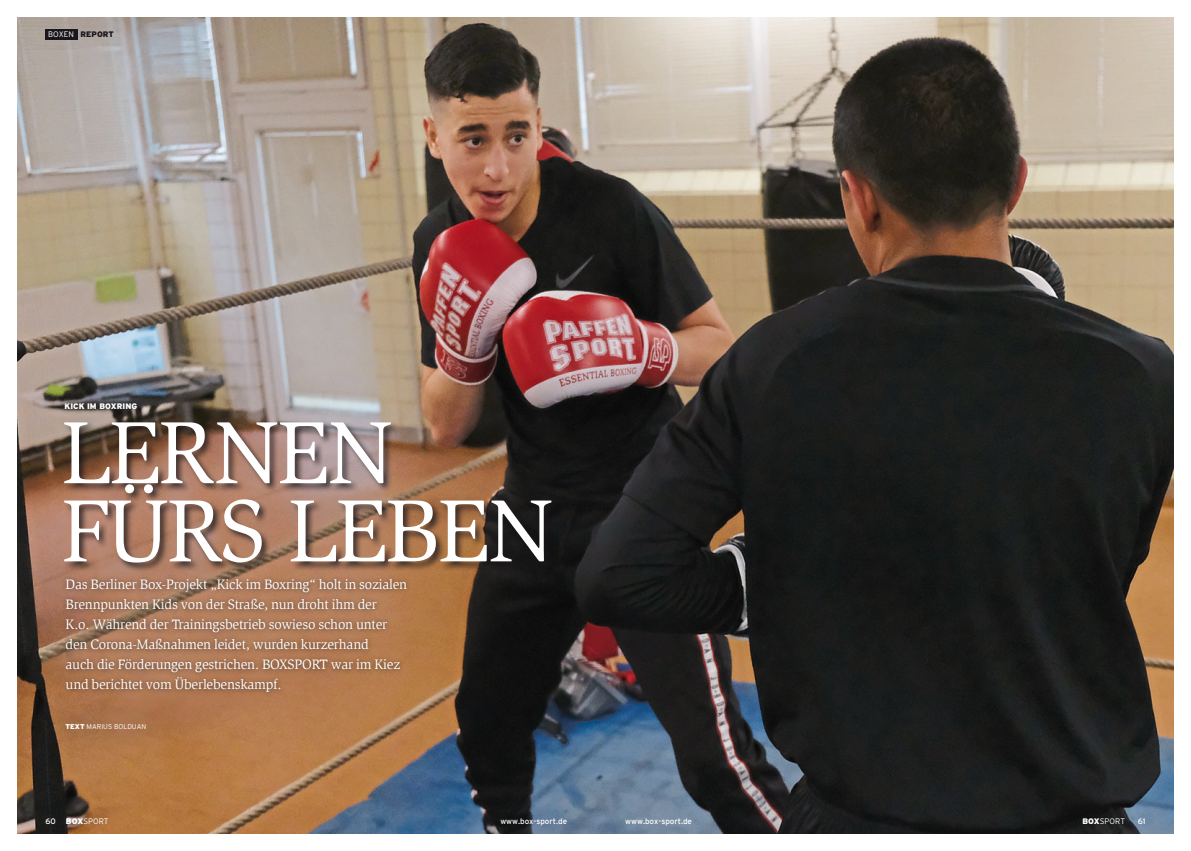
<style>
.page{position:relative;width:1191px;height:851px;background:#fff}
.page>*{position:absolute;margin:0;border:0;box-sizing:border-box;transform-origin:0 0}
.t1{font:90.7px/78.1px "Slimbach LT";letter-spacing:-.03em;color:#fff}
.t2{font:14px/20px "Slimbach LT";letter-spacing:-.015em;color:#fff}
.t3{font:8px "Interstate";color:#fff}
.t4{font:300 8px "Interstate";color:#fff}
.t5{font:900 8px "Interstate";color:#fff}
.t6{font:900 8px "Interstate";color:#1a171c}
.t7{font:300 7px "Interstate";color:#fff}
.s1{font-weight:300;color:#fff}
.s2{font-weight:900}
</style>
<div class="page">
<img style="left:17px;top:17px;width:1157px;height:816px">
<div style="left:59px;top:397px;width:84px;height:18px;background:#1a171c;opacity:.75"></div>
<div style="left:61px;top:573px;width:350px;height:124px;background:#1a171c;opacity:.75"></div>
<div style="left:63px;top:421px;width:498px;height:151px;background:#1a171c;opacity:.75"></div>
<div style="left:47px;top:702px;width:117px;height:48px;background:#204b77;opacity:.7"></div>
<div style="left:45px;top:30px;width:33px;height:10px;background:#1a171c"></div>
<p class="t6" style="left:48px;top:30px;width:67px"><span class="s1">BOXEN</span> REPORT</p>
<p class="t5" style="left:64px;top:401px;width:74px">KICK IM BOXRING</p>
<h1 class="t1" style="left:61px;top:414px;width:334px">Lernen fürs</h1>
<h1 class="t1" style="left:287px;top:492px;width:268px">Leben</h1>
<p class="t2" style="left:66px;top:574px;width:343px">Das Berliner Box-Projekt „Kick im Boxring“ holt in sozialen Brennpunkten Kids von der Straße, nun droht ihm der<br>K.o. Während der Trainingsbetrieb sowieso schon unter den Corona-Maßnahmen leidet, wurden kurzerhand<br>auch die Förderungen gestrichen. BOXSPORT war im Kiez und berichtet vom Überlebenskampf.</p>
<p class="t7" style="left:66px;top:722px;width:82px"><span class="s2">TEXT</span> MARIUS BOLDUAN</p>
<p class="t3" style="left:45px;top:816px;width:12px">60</p>
<p class="t4" style="left:66px;top:816px;width:44px"><span class="s2">BOX</span>SPORT</p>
<p class="t3" style="left:500px;top:816px;width:68px">www.box-sport.de</p>
<p class="t3" style="left:625px;top:816px;width:68px">www.box-sport.de</p>
<p class="t4" style="left:1082px;top:816px;width:44px"><span class="s2">BOX</span>SPORT</p>
<p class="t3" style="left:1137px;top:816px;width:9px">61</p>
</div>
